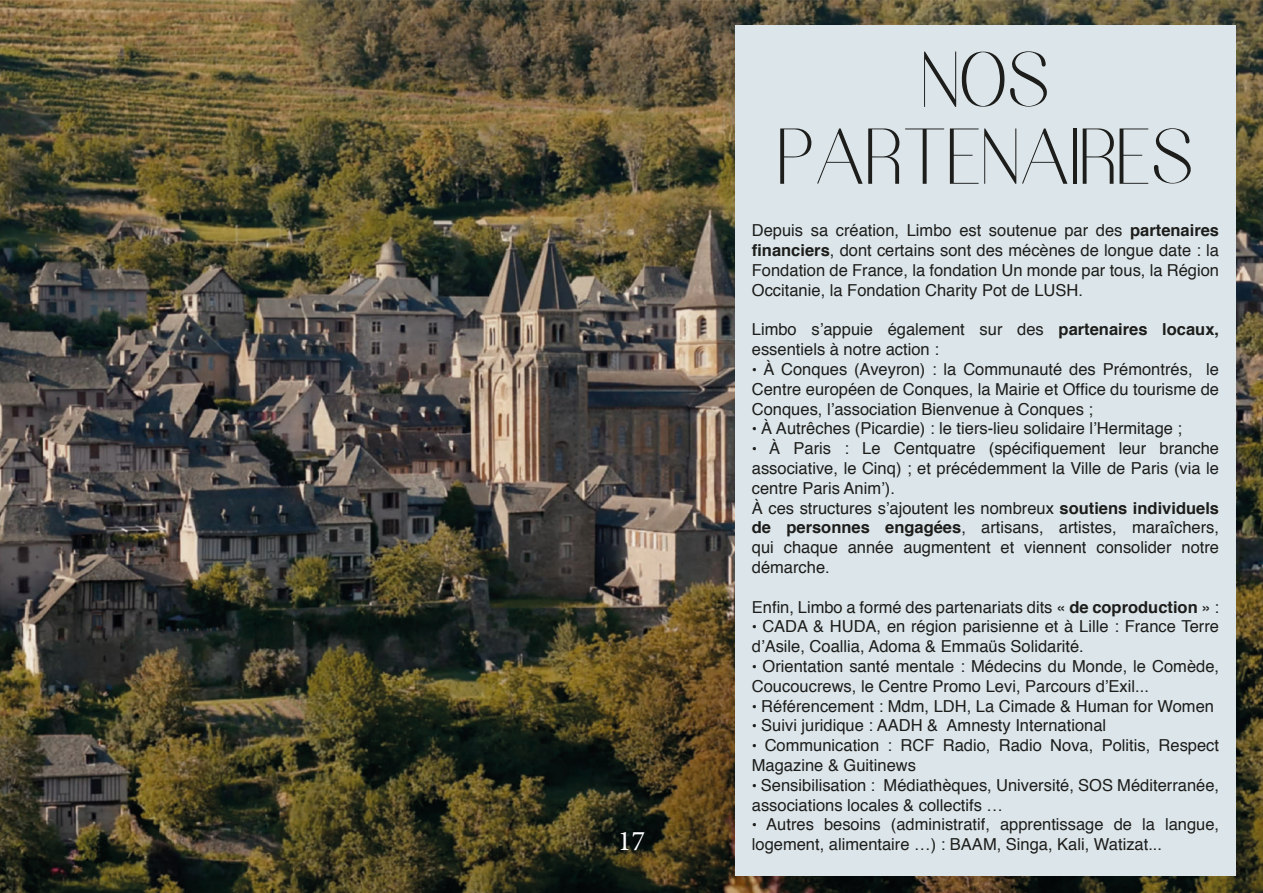
<style>
.page{position:relative;width:1263px;height:893px;background:#fff}
.page>*{position:absolute;margin:0;border:0;box-sizing:border-box;transform-origin:0 0}
.t1{font:78.6px/76.9px "Nesans";color:#1d1d1b;text-align:center}
.t2{font:28.5px "Minion Pro";color:#fff}
.t3{font:16.5px/19.8px "Helvetica";color:#1d1d1b}
.s1{font-weight:700}
.s2{font-size:15px}
</style>
<div class="page">
<img style="left:0;top:0;width:1263px;height:893px">
<div style="left:735px;top:26px;width:501px;height:850px;background:#dce6ea"></div>
<h2 class="t2" style="left:618px;top:822px;width:29px">17</h2>
<h1 class="t1" style="left:777px;top:47px;width:418px">NOS<br>PARTENAIRES</h1>
<p class="t3" style="left:752px;top:221px;width:469px;text-align:justify">Depuis sa création, Limbo est soutenue par des <span class="s1">partenaires financiers</span>, dont certains sont des mécènes de longue date : la Fondation de France, la fondation Un monde par tous, la Région Occitanie, la Fondation Charity Pot de LUSH.</p>
<p class="t3" style="left:752px;top:320px;width:469px">Limbo s’appuie également sur des <span class="s1">partenaires locaux, </span>essentiels à notre action :</p>
<p class="t3" style="left:752px;top:360px;width:469px;text-align:justify"><span class="s2">•</span> À Conques (Aveyron) : la Communauté des Prémontrés, le Centre européen de Conques, la Mairie et Office du tourisme de Conques, l’association Bienvenue à Conques ;</p>
<p class="t3" style="left:752px;top:419px;width:432px"><span class="s2">•</span> À Autrêches (Picardie) : le tiers-lieu solidaire l’Hermitage ;</p>
<p class="t3" style="left:752px;top:439px;width:469px"><span class="s2">•</span> À Paris : Le Centquatre (spécifiquement leur branche associative, le Cinq) ; et précédemment la Ville de Paris (via le centre Paris Anim’).<br>À ces structures s’ajoutent les nombreux <span class="s1">soutiens individuels de personnes engagées</span>, artisans, artistes, maraîchers, qui chaque année augmentent et viennent consolider notre démarche.</p>
<p class="t3" style="left:752px;top:597px;width:469px">Enfin, Limbo a formé des partenariats dits « <span class="s1">de coproduction</span> » :</p>
<p class="t3" style="left:752px;top:617px;width:469px"><span class="s2">•</span> CADA &amp; HUDA, en région parisienne et à Lille : France Terre d’Asile, Coallia, Adoma &amp; Emmaüs Solidarité.</p>
<p class="t3" style="left:752px;top:657px;width:469px"><span class="s2">•</span> Orientation santé mentale : Médecins du Monde, le Comède,<br>Coucoucrews, le Centre Promo Levi, Parcours d’Exil...</p>
<p class="t3" style="left:752px;top:696px;width:464px"><span class="s2">•</span> Référencement : Mdm, LDH, La Cimade &amp; Human for Women</p>
<p class="t3" style="left:752px;top:716px;width:356px"><span class="s2">•</span> Suivi juridique : AADH &amp; Amnesty International</p>
<p class="t3" style="left:752px;top:736px;width:469px"><span class="s2">•</span> Communication : RCF Radio, Radio Nova, Politis, Respect<br>Magazine &amp; Guitinews</p>
<p class="t3" style="left:752px;top:776px;width:469px"><span class="s2">•</span> Sensibilisation : Médiathèques, Université, SOS Méditerranée, associations locales &amp; collectifs …</p>
<p class="t3" style="left:752px;top:815px;width:469px"><span class="s2">•</span> Autres besoins (administratif, apprentissage de la langue, logement, alimentaire …) : BAAM, Singa, Kali, Watizat...</p>
</div>
